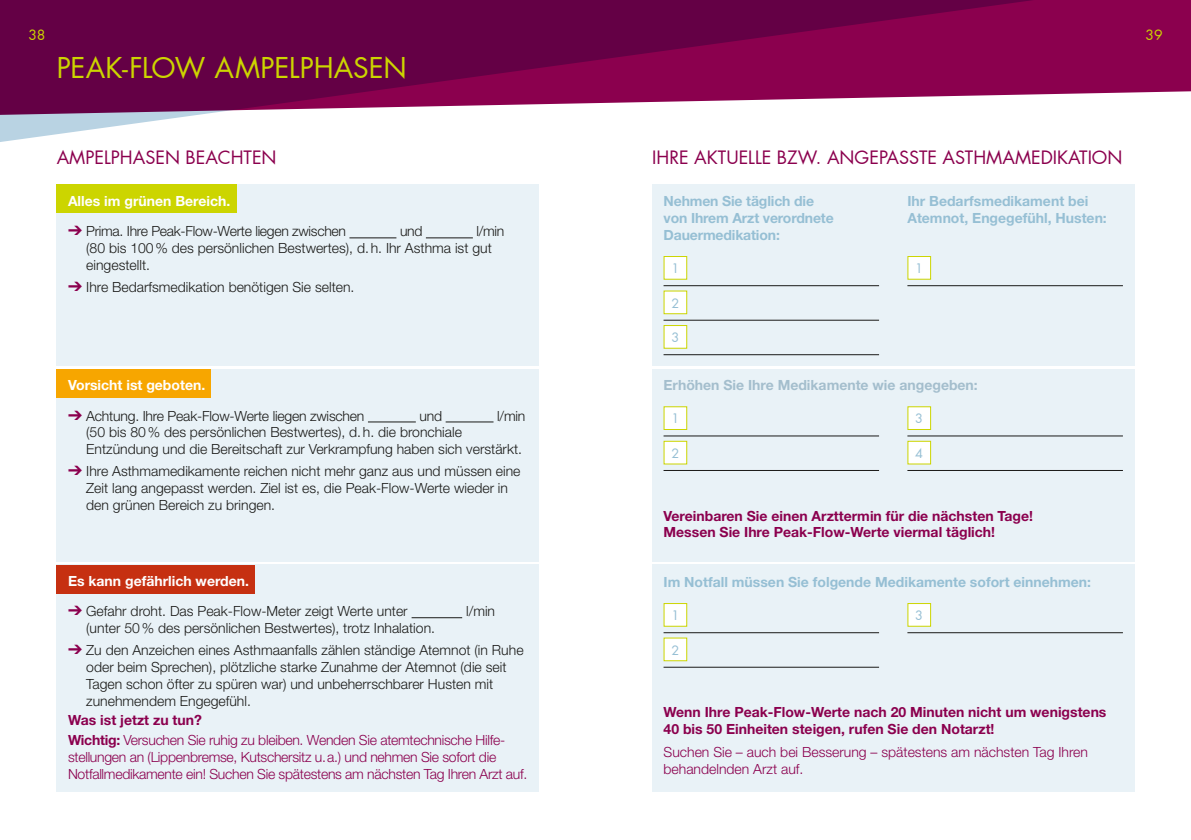
<style>
.page{position:relative;width:1191px;height:840px;background:#fff}
.page>*{position:absolute;margin:0;border:0;box-sizing:border-box;transform-origin:0 0}
.t1{font:28px "Futura LT Pro";letter-spacing:-.005em;color:#ccd500}
.t2{font:18px "Futura LT Pro";color:#8b004e}
.t3{font:300 14px/16.8px "Helvetica Neue LT";color:#1a1a18}
.t4{font:300 14px/19.6px "Helvetica Neue LT";letter-spacing:-.02em;color:#8b004e}
.t5{font:700 14px/16.8px "Helvetica Neue LT";color:#8b004e}
.t6{font:700 14px/16.8px "Helvetica Neue LT";color:#96bfd4}
.t7{font:300 14px/16.8px "Helvetica Neue LT";color:#8b004e}
.t8{font:700 14px "Helvetica Neue LT";color:#fff}
.t9{font:300 14px "Helvetica Neue LT";letter-spacing:-.02em;color:#1a1a18}
.t10{font:700 14px "Helvetica Neue LT";color:#a4becd}
.t11{font:14px "Futura LT Pro";color:#ccd500}
.t12{font:12.8px "Futura LT Pro";color:#96bfd4}
.s1{color:#8b004e}
.s2{font-weight:700}
</style>
<div class="page">
<svg style="left:0;top:0;width:1191px;height:142px"></svg>
<div style="left:652px;top:564px;width:482px;height:227px;background:#e9f2f7"></div>
<div style="left:652px;top:369px;width:482px;height:192px;background:#e9f2f7"></div>
<div style="left:652px;top:184px;width:482px;height:182px;background:#e9f2f7"></div>
<hr style="left:663px;top:285px;width:216px;height:1px;background:#1a1a18">
<hr style="left:663px;top:320px;width:216px;height:1px;background:#1a1a18">
<hr style="left:663px;top:354px;width:216px;height:1px;background:#1a1a18">
<div style="left:664px;top:256px;width:22px;height:23px;background:#fff"></div>
<div style="left:663px;top:256px;width:24px;height:23px;border:1px solid #ccd500"></div>
<div style="left:664px;top:291px;width:22px;height:22px;background:#fff"></div>
<div style="left:664px;top:325px;width:22px;height:23px;background:#fff"></div>
<div style="left:663px;top:325px;width:24px;height:23px;border:1px solid #ccd500"></div>
<hr style="left:907px;top:285px;width:216px;height:1px;background:#1a1a18">
<div style="left:908px;top:256px;width:22px;height:23px;background:#fff"></div>
<div style="left:907px;top:256px;width:24px;height:23px;border:1px solid #ccd500"></div>
<div style="left:57px;top:184px;width:482px;height:182px;background:#e9f2f7"></div>
<div style="left:57px;top:184px;width:180px;height:29px;background:#ccd500"></div>
<hr style="left:349px;top:237px;width:47px;height:1px;background:#1a1a18">
<hr style="left:426px;top:237px;width:47px;height:1px;background:#1a1a18">
<hr style="left:663px;top:435px;width:216px;height:1px;background:#1a1a18">
<hr style="left:663px;top:470px;width:216px;height:1px;background:#1a1a18">
<div style="left:664px;top:406px;width:22px;height:23px;background:#fff"></div>
<div style="left:664px;top:441px;width:22px;height:22px;background:#fff"></div>
<hr style="left:907px;top:435px;width:216px;height:1px;background:#1a1a18">
<hr style="left:907px;top:470px;width:216px;height:1px;background:#1a1a18">
<div style="left:908px;top:406px;width:22px;height:23px;background:#fff"></div>
<div style="left:907px;top:406px;width:24px;height:24px;border:1px solid #ccd500"></div>
<div style="left:908px;top:441px;width:22px;height:22px;background:#fff"></div>
<div style="left:907px;top:440px;width:24px;height:24px;border:1px solid #ccd500"></div>
<div style="left:57px;top:369px;width:482px;height:192px;background:#e9f2f7"></div>
<div style="left:57px;top:369px;width:154px;height:28px;background:#f7a600"></div>
<hr style="left:368px;top:421px;width:48px;height:1px;background:#1a1a18">
<hr style="left:445px;top:421px;width:48px;height:1px;background:#1a1a18">
<hr style="left:663px;top:632px;width:216px;height:1px;background:#1a1a18">
<hr style="left:663px;top:666px;width:216px;height:1px;background:#1a1a18">
<div style="left:664px;top:603px;width:22px;height:23px;background:#fff"></div>
<div style="left:664px;top:637px;width:22px;height:23px;background:#fff"></div>
<hr style="left:907px;top:632px;width:216px;height:1px;background:#1a1a18">
<div style="left:908px;top:603px;width:22px;height:23px;background:#fff"></div>
<div style="left:907px;top:602px;width:24px;height:24px;border:1px solid #ccd500"></div>
<div style="left:57px;top:564px;width:482px;height:227px;background:#e9f2f7"></div>
<div style="left:57px;top:564px;width:198px;height:29px;background:#c63011"></div>
<hr style="left:411px;top:617px;width:51px;height:1px;background:#1a1a18">
<p class="t11" style="left:28px;top:25px;width:19px">38</p>
<p class="t11" style="left:1145px;top:25px;width:19px">39</p>
<h1 class="t1" style="left:57px;top:48px;width:352px">PEAK-FLOW AMPELPHASEN</h1>
<p class="t2" style="left:57px;top:145px;width:221px">AMPELPHASEN BEACHTEN</p>
<p class="t2" style="left:652px;top:145px;width:472px">IHRE AKTUELLE BZW. ANGEPASSTE ASTHMAMEDIKATION</p>
<p class="t6" style="left:663px;top:192px;width:172px">Nehmen Sie täglich die von Ihrem Arzt verordnete<br>Dauermedikation:</p>
<p class="t12" style="left:671px;top:259px;width:9px">1</p>
<p class="t12" style="left:671px;top:294px;width:9px">2</p>
<p class="t12" style="left:671px;top:328px;width:9px">3</p>
<p class="t8" style="left:68px;top:192px;width:164px">Alles im grünen Bereich.</p>
<p class="t9" style="left:68px;top:223px;width:279px"><span class="s1">➔</span> Prima. Ihre Peak-Flow-Werte liegen zwischen</p>
<p class="t3" style="left:400px;top:223px;width:24px">und</p>
<p class="t6" style="left:907px;top:192px;width:201px">Ihr Bedarfsmedikament bei<br>Atemnot, Engegefühl, Husten:</p>
<p class="t12" style="left:915px;top:259px;width:9px">1</p>
<p class="t3" style="left:86px;top:223px;width:419px;text-indent:390px">l/min (80 bis 100% des persönlichen Bestwertes), d.h. Ihr Asthma ist gut eingestellt.</p>
<p class="t3" style="left:68px;top:278px;width:288px"><span class="s1">➔</span> Ihre Bedarfsmedikation benötigen Sie selten.</p>
<p class="t8" style="left:68px;top:376px;width:139px">Vorsicht ist geboten.</p>
<p class="t3" style="left:68px;top:406px;width:298px"><span class="s1">➔</span> Achtung. Ihre Peak-Flow-Werte liegen zwischen</p>
<p class="t3" style="left:419px;top:406px;width:24px">und</p>
<p class="t3" style="left:497px;top:406px;width:30px">l/min</p>
<p class="t3" style="left:86px;top:423px;width:437px">(50 bis 80% des persönlichen Bestwertes), d.h. die bronchiale<br>Entzündung und die Bereitschaft zur Verkrampfung haben sich verstärkt.</p>
<p class="t3" style="left:86px;top:462px;width:436px;text-indent:-18px"><span class="s1">➔</span> Ihre Asthmamedikamente reichen nicht mehr ganz aus und müssen eine<br>Zeit lang angepasst werden. Ziel ist es, die Peak-Flow-Werte wieder in den grünen Bereich zu bringen.</p>
<p class="t8" style="left:68px;top:571px;width:182px">Es kann gefährlich werden.</p>
<p class="t3" style="left:68px;top:602px;width:341px"><span class="s1">➔</span> Gefahr droht. Das Peak-Flow-Meter zeigt Werte unter</p>
<p class="t3" style="left:466px;top:602px;width:31px">l/min</p>
<p class="t3" style="left:86px;top:619px;width:350px">(unter 50% des persönlichen Bestwertes), trotz Inhalation.</p>
<p class="t3" style="left:86px;top:641px;width:439px;text-indent:-18px"><span class="s1">➔</span> Zu den Anzeichen eines Asthmaanfalls zählen ständige Atemnot (in Ruhe oder beim Sprechen), plötzliche starke Zunahme der Atemnot (die seit Tagen schon öfter zu spüren war) und unbeherrschbarer Husten mit zunehmendem Engegefühl.</p>
<p class="t4" style="left:68px;top:709px;width:438px"><span class="s2">Was ist jetzt zu tun?<br>Wichtig:</span> Versuchen Sie ruhig zu bleiben. Wenden Sie atemtechnische Hilfe-</p>
<p class="t4" style="left:68px;top:747px;width:461px;line-height:16.8px">stellungen an (Lippenbremse, Kutschersitz u.a.) und nehmen Sie sofort die<br>Notfallmedikamente ein! Suchen Sie spätestens am nächsten Tag Ihren Arzt auf.</p>
<p class="t10" style="left:663px;top:376px;width:316px">Erhöhen Sie Ihre Medikamente wie angegeben:</p>
<p class="t12" style="left:671px;top:409px;width:9px">1</p>
<p class="t12" style="left:671px;top:444px;width:9px">2</p>
<p class="t12" style="left:915px;top:409px;width:9px">3</p>
<p class="t12" style="left:915px;top:444px;width:9px">4</p>
<p class="t5" style="left:663px;top:506px;width:371px">Vereinbaren Sie einen Arzttermin für die nächsten Tage!<br>Messen Sie Ihre Peak-Flow-Werte viermal täglich!</p>
<p class="t6" style="left:663px;top:572px;width:429px">Im Notfall müssen Sie folgende Medikamente sofort einnehmen:</p>
<p class="t12" style="left:671px;top:606px;width:9px">1</p>
<p class="t12" style="left:671px;top:640px;width:9px">2</p>
<p class="t12" style="left:915px;top:606px;width:9px">3</p>
<p class="t5" style="left:663px;top:703px;width:444px">Wenn Ihre Peak-Flow-Werte nach 20 Minuten nicht um wenigstens<br>40 bis 50 Einheiten steigen, rufen Sie den Notarzt!</p>
<p class="t7" style="left:663px;top:742px;width:426px">Suchen Sie – auch bei Besserung – spätestens am nächsten Tag Ihren behandelnden Arzt auf.</p>
</div>
